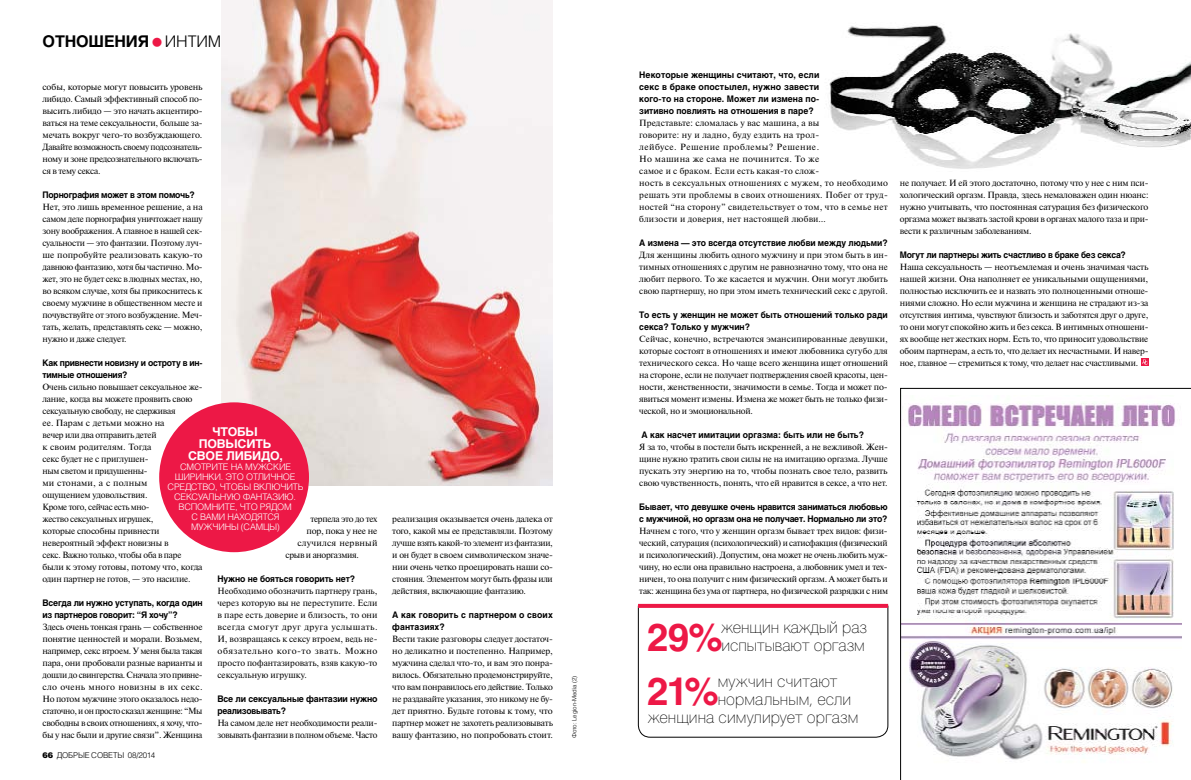
<style>
.page{position:relative;width:1191px;height:780px;background:#fff}
.page>*{position:absolute;margin:0;border:0;box-sizing:border-box;transform-origin:0 0}
.t1{font:700 38.2px "Helios";color:#ed1846}
.t2{font:100 16px/18px "Helios";letter-spacing:.005em;color:#000}
.t3{font:700 16px "Helios";color:#000}
.t4{font:700 12px/12px "Helios";color:#fff;text-align:center}
.t5{font:9px/12px "Newton";letter-spacing:-.02em;color:#000;text-align:justify}
.t6{font:9px/12px "Newton";letter-spacing:.02em;color:#000}
.t7{font:700 9px/12px "Helios";letter-spacing:-.02em;color:#000;scale:.96 1}
.t8{font:700 9px/12px "Helios";color:#000;scale:.95 1}
.t9{font:700 9px/12px "Helios";letter-spacing:-.02em;color:#000;scale:.95 1}
.t10{font:300 9px/10px "Helios";letter-spacing:.07em;color:#fff;text-align:center}
.t11{font:700 9px/12px "Helios";letter-spacing:-.02em;color:#000}
.t12{font:700 9px/12px "Helios";letter-spacing:.01em;color:#000;scale:.96 1}
.t13{font:300 8px "Helios";letter-spacing:-.015em;color:#000}
.t14{font:300 6px "Helios";letter-spacing:-.01em;color:#000}
.s1{font-weight:300}
.s2{font-weight:900}
</style>
<div class="page">
<img style="left:829px;top:25px;width:362px;height:144px">
<svg style="left:638px;top:608px;width:250px;height:129px"></svg>
<svg style="left:638px;top:604px;width:250px;height:4px"></svg>
<svg style="left:1141px;top:358px;width:7px;height:8px"></svg>
<svg style="left:1142px;top:359px;width:5px;height:6px"></svg>
<img style="left:222px;top:0;width:331px;height:486px">
<div style="left:159px;top:402px;width:150px;height:150px;background:#ed1846;border-radius:50%"></div>
<svg style="left:900px;top:388px;width:291px;height:392px"></svg>
<h2 class="t3" style="left:43px;top:31px;width:180px">отношения <span class="s1">интим</span></h2>
<p class="t5" style="left:43px;top:81px;width:162px">собы, которые могут повысить уровень либидо. Самый эффективный способ по&shy;высить либидо — это начать акцентиро&shy;ваться на теме сексуальности, больше за&shy;мечать вокруг чего-то возбуждающего.<br>Давайте возможность своему подсознатель&shy;ному и зоне предсознательного включать&shy;ся в тему секса.</p>
<p class="t9" style="left:43px;top:188px;width:162px">Порнография может в этом помочь?</p>
<p class="t5" style="left:43px;top:201px;width:162px">Нет, это лишь временное решение, а на самом деле порнография уничтожает нашу зону воображения. А главное в нашей сек&shy;суальности — это фантазии. Поэтому луч&shy;ше попробуйте реализовать какую-то давнюю фантазию, хотя бы частично. Мо&shy;жет, это не будет секс в людных местах, но, во всяком случае, хотя бы прикоснитесь к своему мужчине в общественном месте и почувствуйте от этого возбуждение. Меч&shy;тать, желать, представлять секс — можно, нужно и даже следует.</p>
<p class="t9" style="left:43px;top:356px;width:170px">Как привнести новизну и остроту в ин&shy;тимные отношения?</p>
<p class="t5" style="left:43px;top:381px;width:162px;text-align:left">Очень сильно повышает сексуальное же&shy;лание, когда вы можете проявить свою сексуальную свободу, не сдерживая<br>ее. Парам с детьми можно на<br>вечер или два отправить детей<br>к своим родителям. Тогда<br>секс будет не с приглушен-<br>ным светом и придушенны-<br>ми стонами, а с полным<br>ощущением удовольствия.<br>Кроме того, сейчас есть мно-<br>жество сексуальных игрушек,<br>которые способны привнести невероятный эффект новизны в<br>секс. Важно только, чтобы оба в паре были к этому готовы, потому что, когда один партнер не готов, — это насилие.</p>
<p class="t7" style="left:43px;top:596px;width:168px">Всегда ли нужно уступать, когда один из партнеров говорит: “Я хочу”?</p>
<p class="t5" style="left:43px;top:621px;width:162px">Здесь очень тонкая грань — собственное понятие ценностей и морали. Возьмем, например, секс втроем. У меня была такая пара, они пробовали разные варианты и дошли до свингерства. Сначала это привне&shy;сло очень много новизны в их секс.<br>Но потом мужчине этого оказалось недо&shy;статочно, и он просто сказал женщине: “Мы свободны в своих отношениях, я хочу, что&shy;бы у нас были и другие связи”. Женщина</p>
<h3 class="t4" style="left:188px;top:425px;width:96px">Чтобы повысить свое либидо,</h3>
<p class="t10" style="left:167px;top:461px;width:138px">смотрите на мужские ширинки. Это отличное средство, чтобы включить сексуальную фантазию.<br>Вспомн ите, что рядом<br>с вами находятся<br>мужчин ы (самцы)</p>
<p class="t5" style="left:310px;top:513px;width:68px">терпела это до тех</p>
<p class="t5" style="left:306px;top:525px;width:72px">пор, пока у нее не</p>
<p class="t6" style="left:297px;top:537px;width:82px">случился нервный</p>
<p class="t5" style="left:285px;top:549px;width:75px">срыв и аноргазмия.</p>
<p class="t9" style="left:217px;top:572px;width:147px">Нужно не бояться говорить нет?</p>
<p class="t5" style="left:217px;top:585px;width:162px">Необходимо обозначить партнеру грань, через которую вы не переступите. Если в паре есть доверие и близость, то они всегда смогут друг друга услышать.<br>И, возвращаясь к сексу втроем, ведь не&shy;обязательно кого-то звать. Можно просто пофантазировать, взяв какую-то сексуальную игрушку.</p>
<p class="t11" style="left:217px;top:692px;width:162px">Все ли сексуальные фантазии нужно реализовывать?</p>
<p class="t5" style="left:217px;top:717px;width:161px">На самом деле нет необходимости реали&shy;зовывать фантазии в полном объеме. Часто</p>
<p class="t13" style="left:43px;top:749px;width:114px"><span class="s2">66</span> добрые советы 08/2014</p>
<p class="t5" style="left:392px;top:513px;width:162px">реализация оказывается очень далека от того, какой мы ее представляли. Поэтому лучше взять какой-то элемент из фантазии, и он будет в своем символическом значе&shy;нии очень четко проецировать наши со&shy;стояния. Элементом могут быть фразы или действия, включающие фантазию.</p>
<p class="t12" style="left:392px;top:608px;width:169px">А как говорить с партнером о своих фантазиях?</p>
<p class="t5" style="left:392px;top:633px;width:162px">Вести такие разговоры следует достаточ&shy;но деликатно и постепенно. Например, мужчина сделал что-то, и вам это понра&shy;вилось. Обязательно продемонстрируйте, что вам понравилось его действие. Только не раздавайте указания, это никому не бу&shy;дет приятно. Будьте готовы к тому, что партнер может не захотеть реализовывать вашу фантазию, но попробовать стоит.</p>
<p class="t14" style="left:570px;top:738px;width:64px;rotate:-90deg">Фото: Legion-Media (2)</p>
<p class="t7" style="left:639px;top:68px;width:189px;text-align:justify">Некоторые женщины считают, что, если секс в браке опостылел, нужно завести кого-то на стороне. Может ли измена по&shy;зитивно повлиять на отношения в паре?</p>
<p class="t6" style="left:639px;top:117px;width:250px">Представьте: сломалась у вас машина, а вы<br>говорите: ну и ладно, буду ездить на трол-<br>лейбусе. Решение проблемы? Решение.<br>Но машина же сама не починится. То же<br>самое и с браком. Если есть какая-то слож-<br>ность в сексуальных отношениях с мужем, то необходимо решать эти проблемы в своих отношениях. Побег от труд&shy;ностей “на сторону” свидетельствует о том, что в семье нет близости и доверия, нет настоящей любви…</p>
<p class="t8" style="left:639px;top:236px;width:263px">А измена — это всегда отсутствие любви между людьми?</p>
<p class="t5" style="left:639px;top:249px;width:250px">Для женщины любить одного мужчину и при этом быть в ин&shy;тимных отношениях с другим не равнозначно тому, что она не любит первого. То же касается и мужчин. Они могут любить свою партнершу, но при этом иметь технический секс с другой.</p>
<p class="t8" style="left:639px;top:308px;width:263px">То есть у женщин не может быть отношений только ради секса? Только у мужчин?</p>
<p class="t5" style="left:639px;top:333px;width:250px;text-align:left">Сейчас, конечно, встречаются эмансипированные девушки, которые состоят в отношениях и имеют любовника сугубо для технического секса. Но чаще всего женщина ищет отношений на стороне, если не получает подтверждения своей красоты, цен&shy;ности, женственности, значимости в семье. Тогда и может по&shy;явиться момент измены. Измена же может быть не только физи&shy;ческой, но и эмоциональной.</p>
<p class="t8" style="left:641px;top:428px;width:235px">А как насчет имитации оргазма: быть или не быть?</p>
<p class="t5" style="left:639px;top:441px;width:250px">Я за то, чтобы в постели быть искренней, а не вежливой. Жен&shy;щине нужно тратить свои силы не на имитацию оргазма. Лучше пускать эту энергию на то, чтобы познать свое тело, развить свою чувственность, понять, что ей нравится в сексе, а что нет.</p>
<p class="t7" style="left:639px;top:500px;width:260px">Бывает, что девушке очень нравится заниматься любовью с мужчиной, но оргазм она не получает. Нормально ли это?</p>
<p class="t5" style="left:639px;top:525px;width:250px">Начнем с того, что у женщин оргазм бывает трех видов: физи&shy;ческий, сатурация (психологический) и сатисфакция (физический и психологический). Допустим, она может не очень любить муж&shy;чину, но если она правильно настроена, а любовник умел и тех&shy;ничен, то она получит с ним физический оргазм. А может быть и так: женщина без ума от партнера, но физической разрядки с ним</p>
<h1 class="t1" style="left:647px;top:613px;width:77px">29%</h1>
<h2 class="t2" style="left:721px;top:618px;width:147px">женщин каждый раз испытывают оргазм</h2>
<h1 class="t1" style="left:647px;top:667px;width:73px">21%</h1>
<h2 class="t2" style="left:717px;top:672px;width:121px">мужчин считают</h2>
<h2 class="t2" style="left:717px;top:690px;width:135px">нормальным, если</h2>
<h2 class="t2" style="left:648px;top:708px;width:212px">женщина симулирует оргазм</h2>
<p class="t5" style="left:900px;top:177px;width:250px">не получает. И ей этого достаточно, потому что у нее с ним пси&shy;хологический оргазм. Правда, здесь немаловажен один нюанс: нужно учитывать, что постоянная сатурация без физического оргазма может вызвать застой крови в органах малого таза и при&shy;вести к различным заболеваниям.</p>
<p class="t9" style="left:900px;top:248px;width:239px">Могут ли партнеры жить счастливо в браке без секса?</p>
<p class="t5" style="left:900px;top:261px;width:250px">Наша сексуальность — неотъемлемая и очень значимая часть нашей жизни. Она наполняет ее уникальными ощущениями, полностью исключить ее и назвать это полноценными отноше&shy;ниями сложно. Но если мужчина и женщина не страдают из-за отсутствия интима, чувствуют близость и заботятся друг о друге, то они могут спокойно жить и без секса. В интимных отношени&shy;ях вообще нет жестких норм. Есть то, что приносит удовольствие обоим партнерам, а есть то, что делает их несчастными. И навер&shy;ное, главное — стремиться к тому, что делает нас счастливыми.</p>
</div>
